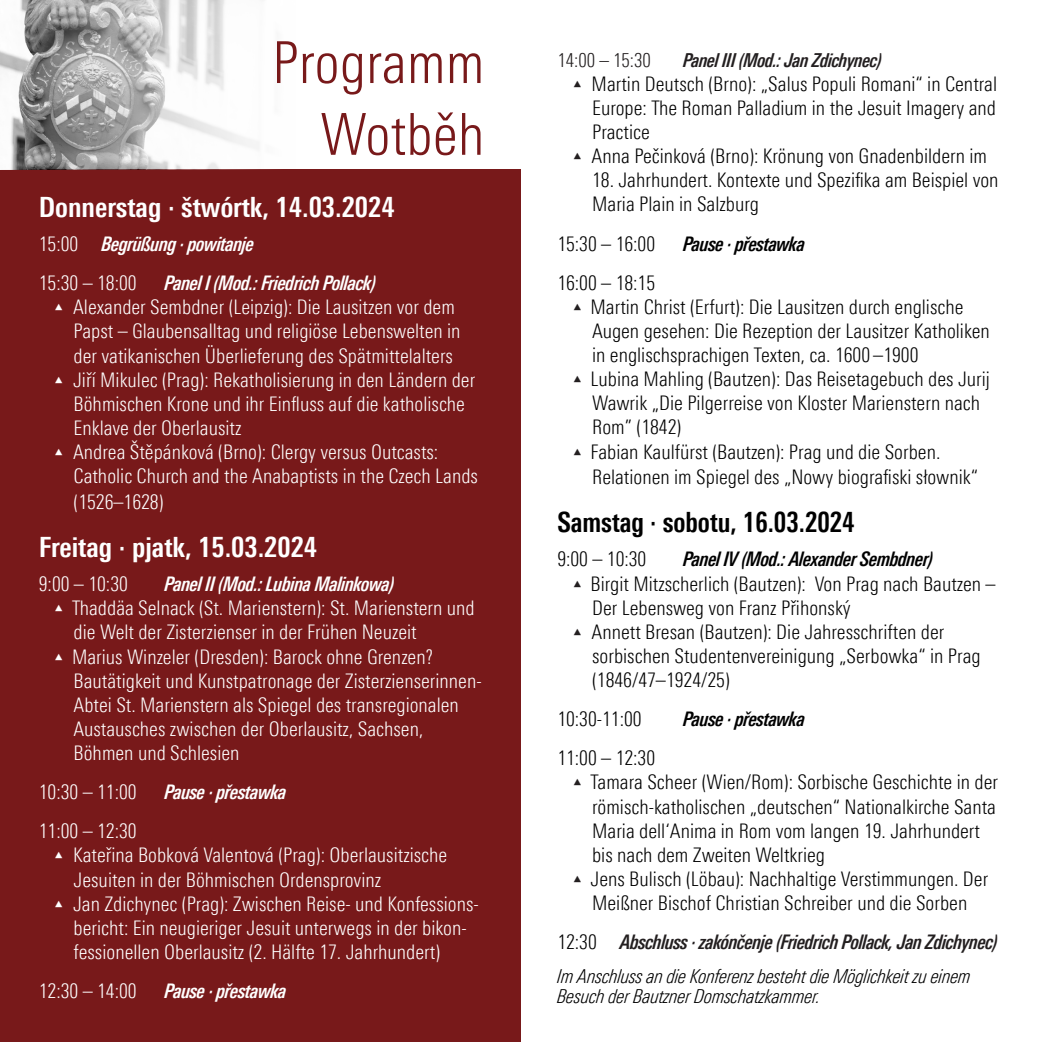
<style>
.page{position:relative;width:1042px;height:1042px;background:#fff}
.page>*{position:absolute;margin:0;border:0;box-sizing:border-box;transform-origin:0 0}
.t1{font:300 condensed 57.75px/71.8px "Univers Next Pro";color:#78191a;text-align:right}
.t2{font:700 condensed 28px "Univers Next Pro";color:#fff}
.t3{font:700 condensed 28px "Univers Next Pro";color:#000;scale:.94 1}
.Vortragliste_schwarz{font:300 condensed 20.12px/24.2px "Univers Next Pro";color:#000}
.Vortragliste{font:300 condensed 20.12px/24.2px "Univers Next Pro";color:#fff}
.t4{font:italic 700 condensed 20.12px "Univers Next Pro";letter-spacing:-.02em;color:#fff;scale:.9 1}
.t5{font:italic 700 condensed 20.12px "Univers Next Pro";letter-spacing:-.02em;color:#000;scale:.9 1}
.t6{font:italic 700 condensed 20.12px "Univers Next Pro";letter-spacing:-.02em;color:#231f20;scale:.89 1}
.t7{font:italic 300 condensed 19.25px/19.2px "Univers Next Pro";letter-spacing:-.01em;color:#000}
.t8{font:italic 700 condensed 19.25px "Univers Next Pro";letter-spacing:-.02em;color:#231f20;scale:.9 1}
.t9{font:300 condensed 19.25px "Univers Next Pro";color:#231f20}
.s1{font-weight:300;font-style:normal}
.s2{color:#231f20}
.s3{font-weight:300;font-style:normal;color:#000}
</style>
<div class="page">
<div style="left:0;top:170px;width:521px;height:872px;background:#78191a"></div>
<img style="left:0;top:0;width:295px;height:170px">
<p class="t1" style="left:272px;top:27px;width:214px">Programm<br>Wotběh</p>
<p class="t2" style="left:39px;top:190px;width:357px">Donnerstag · štwórtk, 14.03.2024</p>
<p class="t4" style="left:39px;top:232px;width:241px"><span class="s1">15:00</span> Begrüßung · powitanje</p>
<p class="Vortragliste" style="left:39px;top:271px;width:99px">15:30 – 18:00</p>
<p class="t4" style="left:165px;top:271px;width:236px">Panel I (Mod.: Friedrich Pollack)</p>
<p class="Vortragliste" style="left:74px;top:295px;width:388px;text-indent:-23px">▴ Alexander Sembdner (Leipzig): Die Lausitzen vor dem<br>Papst – Glaubensalltag und religiöse Lebenswelten in der vatikanischen Überlieferung des Spätmittelalters</p>
<p class="Vortragliste" style="left:74px;top:367px;width:403px;text-indent:-23px">▴ Jiří Mikulec (Prag): Rekatholisierung in den Ländern der<br>Böhmischen Krone und ihr Einfluss auf die katholische<br>Enklave der Oberlausitz</p>
<p class="Vortragliste" style="left:74px;top:440px;width:406px;line-height:24.7px;text-indent:-23px">▴ Andrea Štěpánková (Brno): Clergy versus Outcasts:<br>Catholic Church and the Anabaptists in the Czech Lands (1526–1628)</p>
<p class="t2" style="left:39px;top:530px;width:280px">Freitag · pjatk, 15.03.2024</p>
<p class="Vortragliste" style="left:39px;top:572px;width:91px">9:00 – 10:30</p>
<p class="t4" style="left:165px;top:572px;width:257px">Panel II (Mod.: Lubina Malinkowa)</p>
<p class="Vortragliste" style="left:74px;top:596px;width:403px;text-indent:-23px">▴ Thaddäa Selnack (St. Marienstern): St. Marienstern und die Welt der Zisterzienser in der Frühen Neuzeit</p>
<p class="Vortragliste" style="left:74px;top:644px;width:410px;text-indent:-23px">▴ Marius Winzeler (Dresden): Barock ohne Grenzen?<br>Bautätigkeit und Kunstpatronage der Zisterzienserinnen-Abtei St. Marienstern als Spiegel des transregionalen Austausches zwischen der Oberlausitz, Sachsen, Böhmen und Schlesien</p>
<p class="Vortragliste" style="left:39px;top:780px;width:99px">10:30 – 11:00</p>
<p class="t4" style="left:165px;top:780px;width:137px">Pause · přestawka</p>
<p class="Vortragliste" style="left:39px;top:819px;width:99px">11:00 – 12:30</p>
<p class="Vortragliste" style="left:74px;top:843px;width:375px;text-indent:-23px">▴ Kateřina Bobková Valentová (Prag): Oberlausitzische<br>Jesuiten in der Böhmischen Ordensprovinz</p>
<p class="Vortragliste" style="left:74px;top:891px;width:407px;text-indent:-23px">▴ Jan Zdichynec (Prag): Zwischen Reise- und Konfessions&shy;bericht: Ein neugieriger Jesuit unterwegs in der bikon&shy;fessionellen Oberlausitz (2. Hälfte 17. Jahrhundert)</p>
<p class="Vortragliste" style="left:39px;top:979px;width:99px">12:30 – 14:00</p>
<p class="t4" style="left:165px;top:979px;width:137px">Pause · přestawka</p>
<p class="t9" style="left:557px;top:49px;width:95px">14:00 – 15:30</p>
<p class="t8" style="left:683px;top:48px;width:222px">Panel III (Mod.: Jan Zdichynec)</p>
<p class="Vortragliste_schwarz" style="left:592px;top:71px;width:406px;text-align:justify;text-indent:-23px"><span class="s2">▴</span> Martin Deutsch (Brno): „Salus Populi Romani“ in Central Europe: The Roman Palladium in the Jesuit Imagery and Practice</p>
<p class="Vortragliste_schwarz" style="left:569px;top:144px;width:420px"><span class="s2">▴</span> Anna Pečinková (Brno): Krönung von Gnadenbildern im</p>
<p class="Vortragliste_schwarz" style="left:592px;top:168px;width:408px">18. Jahrhundert. Kontexte und Spezifika am Beispiel von<br>Maria Plain in Salzburg</p>
<p class="Vortragliste_schwarz" style="left:557px;top:231px;width:99px">15:30 – 16:00</p>
<p class="t5" style="left:683px;top:231px;width:137px">Pause · přestawka</p>
<p class="Vortragliste_schwarz" style="left:557px;top:270px;width:99px">16:00 – 18:15</p>
<p class="Vortragliste_schwarz" style="left:592px;top:294px;width:399px;text-indent:-23px"><span class="s2">▴</span> Martin Christ (Erfurt): Die Lausitzen durch englische<br>Augen gesehen: Die Rezeption der Lausitzer Katholiken in englischsprachigen Texten, ca. 1600 –1900</p>
<p class="Vortragliste_schwarz" style="left:592px;top:367px;width:399px;text-indent:-23px"><span class="s2">▴</span> Lubina Mahling (Bautzen): Das Reisetagebuch des Jurij<br>Wawrik „Die Pilgerreise von Kloster Marienstern nach<br>Rom” (1842)</p>
<p class="Vortragliste_schwarz" style="left:592px;top:439px;width:388px;line-height:25.2px;text-indent:-23px"><span class="s2">▴</span> Fabian Kaulfürst (Bautzen): Prag und die Sorben.<br>Relationen im Spiegel des „Nowy biografiski słownik“</p>
<p class="t3" style="left:557px;top:506px;width:318px">Samstag · sobotu, 16.03.2024</p>
<p class="Vortragliste_schwarz" style="left:557px;top:547px;width:91px">9:00 – 10:30</p>
<p class="t5" style="left:683px;top:547px;width:279px">Panel IV (Mod.: Alexander Sembdner)</p>
<p class="Vortragliste_schwarz" style="left:592px;top:571px;width:405px;text-indent:-23px"><span class="s2">▴</span> Birgit Mitzscherlich (Bautzen): Von Prag nach Bautzen –<br>Der Lebensweg von Franz Přihonský</p>
<p class="Vortragliste_schwarz" style="left:592px;top:619px;width:390px;text-indent:-23px"><span class="s2">▴</span> Annett Bresan (Bautzen): Die Jahresschriften der sorbischen Studentenvereinigung „Serbowka“ in Prag (1846/47–1924/25)</p>
<p class="Vortragliste_schwarz" style="left:557px;top:707px;width:86px">10:30-11:00</p>
<p class="t5" style="left:683px;top:707px;width:137px">Pause · přestawka</p>
<p class="Vortragliste_schwarz" style="left:557px;top:746px;width:99px">11:00 – 12:30</p>
<p class="Vortragliste_schwarz" style="left:592px;top:770px;width:407px;text-indent:-23px"><span class="s2">▴</span> Tamara Scheer (Wien/Rom): Sorbische Geschichte in der römisch-katholischen „deutschen“ Nationalkirche Santa Maria dell‘Anima in Rom vom langen 19. Jahrhundert bis nach dem Zweiten Weltkrieg</p>
<p class="Vortragliste_schwarz" style="left:569px;top:867px;width:421px;text-align:center"><span class="s2">▴</span> Jens Bulisch (Löbau): Nachhaltige Verstimmungen. Der<br>Meißner Bischof Christian Schreiber und die Sorben</p>
<p class="t6" style="left:557px;top:930px;width:497px"><span class="s3">12:30</span> Abschluss · zakónčenje (Friedrich Pollack, Jan Zdichynec)</p>
<p class="t7" style="left:557px;top:967px;width:415px">Im Anschluss an die Konferenz besteht die Möglichkeit zu einem<br>Besuch der Bautzner Domschatzkammer.</p>
</div>
